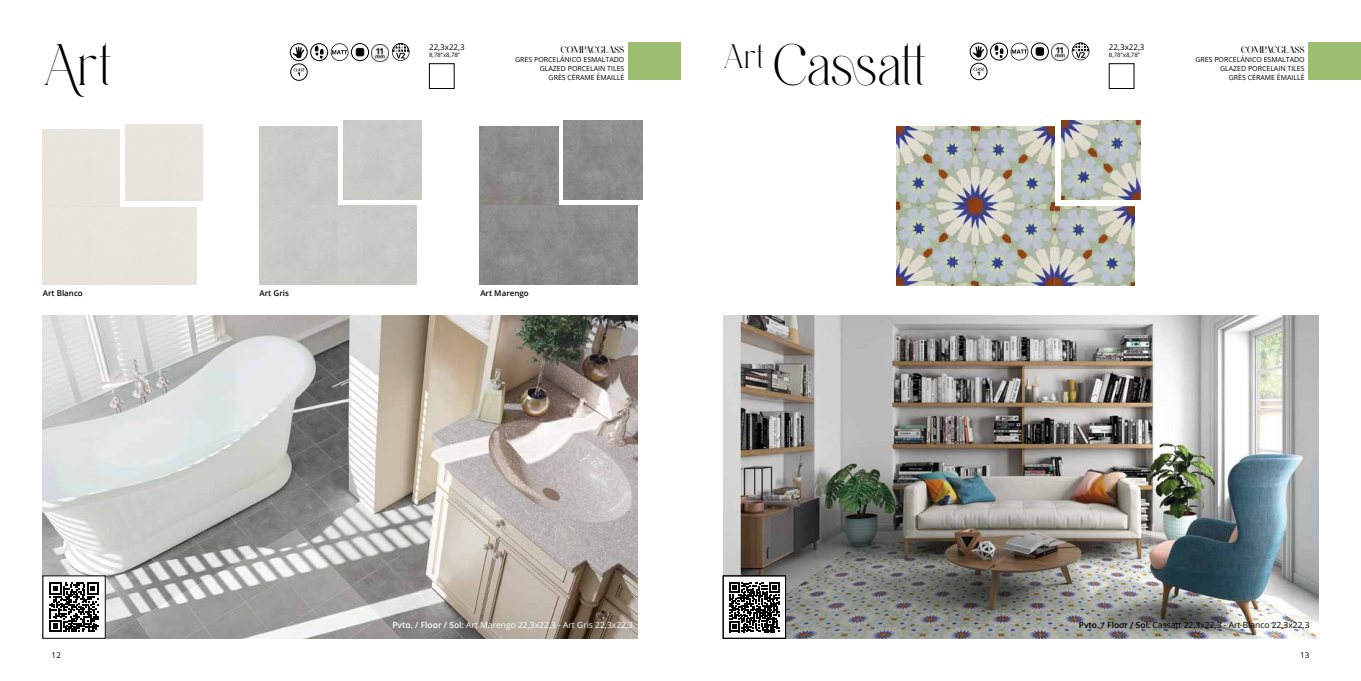
<style>
.page{position:relative;width:1361px;height:681px;background:#fff}
.page>*{position:absolute;margin:0;border:0;box-sizing:border-box;transform-origin:0 0}
.t1{font:300 48px "Astralaga";letter-spacing:-.03em;color:#000}
.t2{font:8.5px "Open Sans";color:#fff}
.t3{font:8.5px "Open Sans";color:#000}
.t4{font:600 8px "Open Sans";color:#000}
.t5{font:500 8px "Astralaga";letter-spacing:-.04em;color:#000}
.t6{font:8px "Open Sans";color:#000}
.t7{font:7px/9px "Open Sans";color:#000;text-align:right}
.t8{font:6px "Open Sans";color:#000}
.s1{font-weight:600}
</style>
<div class="page">
<img style="left:43px;top:316px;width:595px;height:322px">
<img style="left:564px;top:121px;width:78px;height:78px">
<img style="left:480px;top:127px;width:78px;height:157px">
<img style="left:559px;top:206px;width:78px;height:78px">
<div style="left:43px;top:575px;width:62px;height:63px;background:#fff"></div>
<svg style="left:50px;top:582px;width:49px;height:49px"></svg>
<div style="left:627px;top:43px;width:53px;height:37px;background:#9dbe70"></div>
<img style="left:372px;top:44px;width:17px;height:17px">
<svg style="left:293px;top:46px;width:12px;height:12px"></svg>
<div style="left:290px;top:43px;width:18px;height:18px;border:1px solid #000;border-radius:50%"></div>
<svg style="left:315px;top:46px;width:9px;height:13px"></svg>
<div style="left:310px;top:43px;width:18px;height:18px;border:1px solid #000;border-radius:50%"></div>
<div style="left:351px;top:43px;width:18px;height:18px;border:1px solid #000;border-radius:50%"></div>
<div style="left:356px;top:48px;width:8px;height:8px;background:#000;border-radius:2px"></div>
<div style="left:356px;top:48px;width:8px;height:8px;border:1px solid #000;border-radius:2px"></div>
<svg style="left:331px;top:43px;width:17px;height:18px"></svg>
<div style="left:290px;top:63px;width:17px;height:18px;border:1px solid #000;border-radius:50%"></div>
<svg style="left:294px;top:68px;width:11px;height:8px"></svg>
<svg style="left:392px;top:43px;width:17px;height:18px"></svg>
<div style="left:429px;top:63px;width:25px;height:26px;border:1px solid #000"></div>
<img style="left:723px;top:316px;width:595px;height:322px">
<div style="left:723px;top:575px;width:62px;height:63px;background:#fff"></div>
<svg style="left:729px;top:582px;width:50px;height:50px"></svg>
<div style="left:723px;top:575px;width:62px;height:63px;border:1px solid #000"></div>
<div style="left:1307px;top:42px;width:53px;height:38px;background:#9dbe70"></div>
<img style="left:1061px;top:121px;width:79px;height:79px">
<img style="left:896px;top:127px;width:158px;height:79px">
<img style="left:896px;top:206px;width:238px;height:79px">
<img style="left:1051px;top:43px;width:17px;height:17px">
<svg style="left:972px;top:46px;width:12px;height:12px"></svg>
<div style="left:970px;top:43px;width:17px;height:17px;border:1px solid #000;border-radius:50%"></div>
<svg style="left:994px;top:45px;width:9px;height:13px"></svg>
<div style="left:990px;top:43px;width:18px;height:17px;border:1px solid #000;border-radius:50%"></div>
<div style="left:1031px;top:43px;width:17px;height:17px;border:1px solid #000;border-radius:50%"></div>
<div style="left:1036px;top:48px;width:7px;height:7px;background:#000;border-radius:2px"></div>
<div style="left:1035px;top:47px;width:9px;height:9px;border:1px solid #000;border-radius:2px"></div>
<svg style="left:1010px;top:43px;width:18px;height:17px"></svg>
<div style="left:970px;top:63px;width:17px;height:17px;border:1px solid #000;border-radius:50%"></div>
<svg style="left:973px;top:68px;width:11px;height:7px"></svg>
<svg style="left:1071px;top:43px;width:18px;height:17px"></svg>
<div style="left:1109px;top:63px;width:25px;height:26px;border:1px solid #000"></div>
<h1 class="t1" style="left:43px;top:33px;width:71px">Art</h1>
<p class="t6" style="left:429px;top:41px;width:37px">22,3x22,3</p>
<p class="t8" style="left:429px;top:50px;width:32px">8,78”x8,78”</p>
<p class="t5" style="left:560px;top:44px;width:65px">COMPACGLASS</p>
<p class="t7" style="left:515px;top:55px;width:111px">GRES PORCELÁNICO ESMALTADO<br>GLAZED PORCELAIN TILES<br>GRÈS CÉRAME ÉMAILLÉ</p>
<h1 class="t1" style="left:723px;top:33px;width:205px"><sup>Art</sup> Cassatt</h1>
<p class="t6" style="left:1109px;top:41px;width:37px">22,3x22,3</p>
<p class="t8" style="left:1109px;top:50px;width:32px">8,78”x8,78”</p>
<p class="t5" style="left:1240px;top:44px;width:65px">COMPACGLASS</p>
<p class="t7" style="left:1195px;top:54px;width:111px">GRES PORCELÁNICO ESMALTADO<br>GLAZED PORCELAIN TILES<br>GRÈS CÉRAME ÉMAILLÉ</p>
<p class="t4" style="left:43px;top:287px;width:42px">Art Blanco</p>
<p class="t4" style="left:260px;top:287px;width:31px">Art Gris</p>
<p class="t4" style="left:480px;top:287px;width:50px">Art Marengo</p>
<p class="t2" style="left:392px;top:618px;width:242px"><span class="s1">Pvto. / Floor / Sol:</span> Art Marengo 22,3x22,3 - Art Gris 22,3x22,3</p>
<p class="t3" style="left:1078px;top:618px;width:232px"><span class="s1">Pvto. / Floor / Sol:</span> Cassatt 22,3x22,3 - Art Blanco 22,3x22,3</p>
<p class="t6" style="left:52px;top:649px;width:11px">12</p>
<p class="t6" style="left:1300px;top:649px;width:11px">13</p>
</div>
